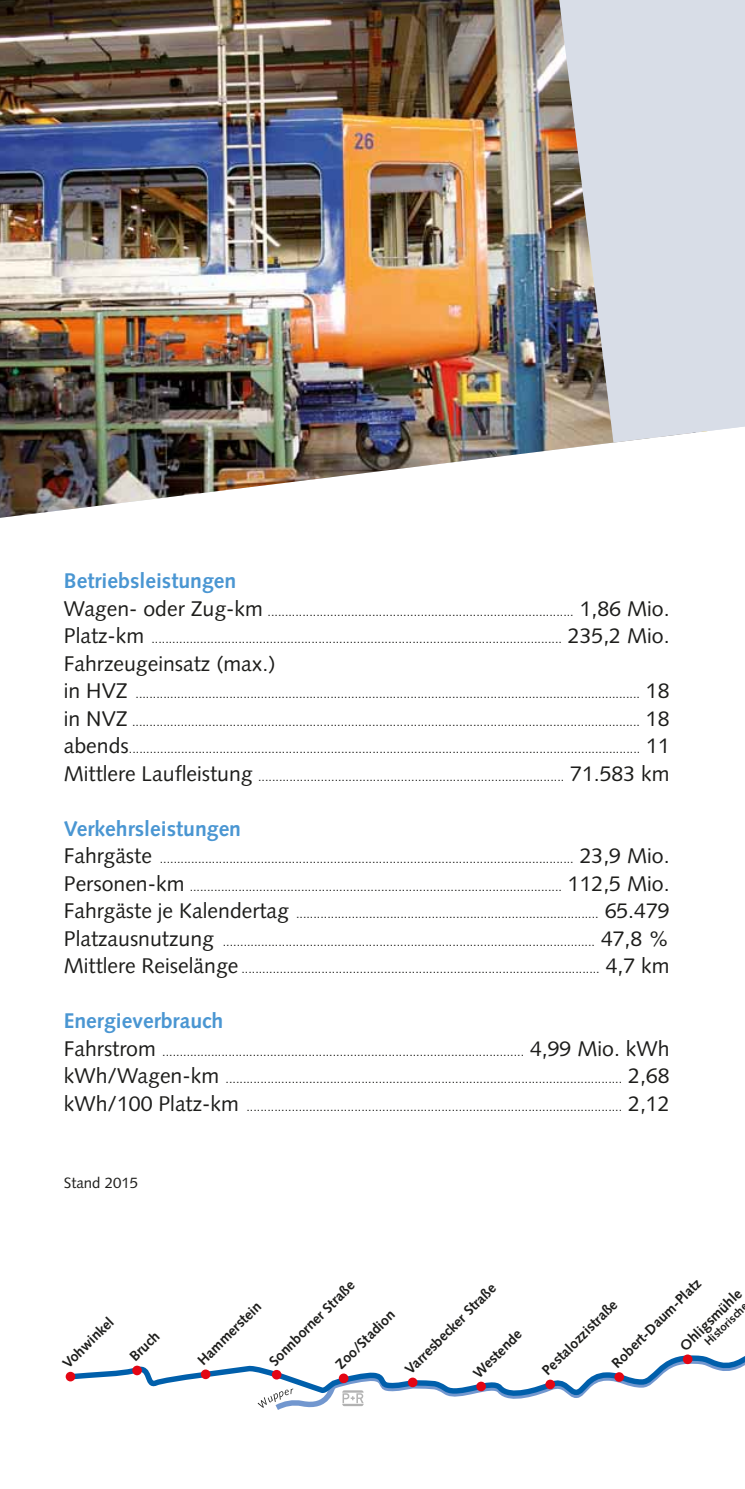
<style>
.page{position:relative;width:745px;height:1489px;background:#fff}
.page>*{position:absolute;margin:0;border:0;box-sizing:border-box;transform-origin:0 0}
.t1{font:700 21.25px "Syntax";color:#4a96d2}
.t2{font:21.25px "Syntax";color:#1d1d1b}
.t3{font:15px "Syntax";color:#1d1d1b}
.t4{font:700 14.25px "Syntax";color:#1d1d1b}
.t5{font:12.5px "Syntax";color:#1d1d1b}
.t6{font:700 11.5px "Syntax";color:#1d1d1b}
.s1{font-size:21.25px}
</style>
<div class="page">
<svg style="left:65px;top:1365px;width:192px;height:22px"></svg>
<div style="left:66px;top:1371px;width:9px;height:10px;background:#e30614;border-radius:50%"></div>
<div style="left:132px;top:1365px;width:10px;height:10px;background:#e30614;border-radius:50%"></div>
<div style="left:201px;top:1369px;width:9px;height:9px;background:#e30614;border-radius:50%"></div>
<svg style="left:257px;top:1354px;width:487px;height:56px"></svg>
<img style="left:0;top:0;width:618px;height:518px">
<svg style="left:556px;top:0;width:188px;height:442px;background:#cacbd1"></svg>
<h1 class="t1" style="left:64px;top:572px;width:174px">Betriebsleistungen</h1>
<p class="t5" style="left:64px;top:606px;width:607px"><span class="s1">Wagen- oder Zug-km</span> ........................................................................................ <span class="s1">1,86 Mio.</span></p>
<p class="t5" style="left:64px;top:633px;width:607px"><span class="s1">Platz-km</span> ...................................................................................................................... <span class="s1">235,2 Mio.</span></p>
<h1 class="t2" style="left:64px;top:654px;width:213px">Fahrzeugeinsatz (max.)</h1>
<p class="t5" style="left:64px;top:688px;width:607px"><span class="s1">in HVZ</span> ................................................................................................................................................. <span class="s1">18</span></p>
<p class="t5" style="left:64px;top:716px;width:607px"><span class="s1">in NVZ</span> .................................................................................................................................................. <span class="s1">18</span></p>
<p class="t5" style="left:64px;top:743px;width:607px"><span class="s1">abends</span> ................................................................................................................................................... <span class="s1">11</span></p>
<p class="t5" style="left:64px;top:771px;width:607px"><span class="s1">Mittlere Laufleistung</span> ........................................................................................ <span class="s1">71.583 km</span></p>
<h1 class="t1" style="left:64px;top:819px;width:179px">Verkehrsleistungen</h1>
<p class="t5" style="left:64px;top:853px;width:607px"><span class="s1">Fahrgäste</span> ....................................................................................................................... <span class="s1">23,9 Mio.</span></p>
<p class="t5" style="left:64px;top:881px;width:607px"><span class="s1">Personen-km</span> ........................................................................................................... <span class="s1">112,5 Mio.</span></p>
<p class="t5" style="left:64px;top:908px;width:607px"><span class="s1">Fahrgäste je Kalendertag</span> ....................................................................................... <span class="s1">65.479</span></p>
<p class="t5" style="left:64px;top:936px;width:607px"><span class="s1">Platzausnutzung</span> ........................................................................................................... <span class="s1">47,8 %</span></p>
<p class="t5" style="left:64px;top:963px;width:607px"><span class="s1">Mittlere Reiselänge</span> ....................................................................................................... <span class="s1">4,7 km</span></p>
<h1 class="t1" style="left:64px;top:1012px;width:161px">Energieverbrauch</h1>
<p class="t5" style="left:64px;top:1046px;width:607px"><span class="s1">Fahrstrom</span> ........................................................................................................ <span class="s1">4,99 Mio. kWh</span></p>
<p class="t5" style="left:64px;top:1073px;width:607px"><span class="s1">kWh/Wagen-km</span> .................................................................................................................. <span class="s1">2,68</span></p>
<p class="t5" style="left:64px;top:1101px;width:607px"><span class="s1">kWh/100 Platz-km</span> ............................................................................................................ <span class="s1">2,12</span></p>
<p class="t3" style="left:64px;top:1176px;width:76px">Stand 2015</p>
<p class="t4" style="left:61px;top:1361px;width:67px;rotate:-45deg">Vohwinkel</p>
<p class="t4" style="left:128px;top:1354px;width:37px;rotate:-45deg">Bruch</p>
<p class="t4" style="left:267px;top:1359px;width:116px;rotate:-45deg">Sonnborner Straße</p>
<p class="t4" style="left:196px;top:1358px;width:85px;rotate:-45deg">Hammerstein</p>
<p class="t4" style="left:334px;top:1362px;width:78px;rotate:-45deg">Zoo/Stadion</p>
<p class="t4" style="left:403px;top:1367px;width:123px;rotate:-45deg">Varresbecker Straße</p>
<p class="t4" style="left:471px;top:1371px;width:64px;rotate:-45deg">Westende</p>
<p class="t4" style="left:609px;top:1360px;width:121px;rotate:-45deg">Robert-Daum-Platz</p>
<p class="t4" style="left:678px;top:1343px;width:82px;rotate:-45deg">Ohligsmühle</p>
<p class="t4" style="left:540px;top:1368px;width:101px;rotate:-45deg">Pestalozzistraße</p>
<p class="t6" style="left:702px;top:1340px;width:57px;rotate:-45deg">Historische</p>
</div>
